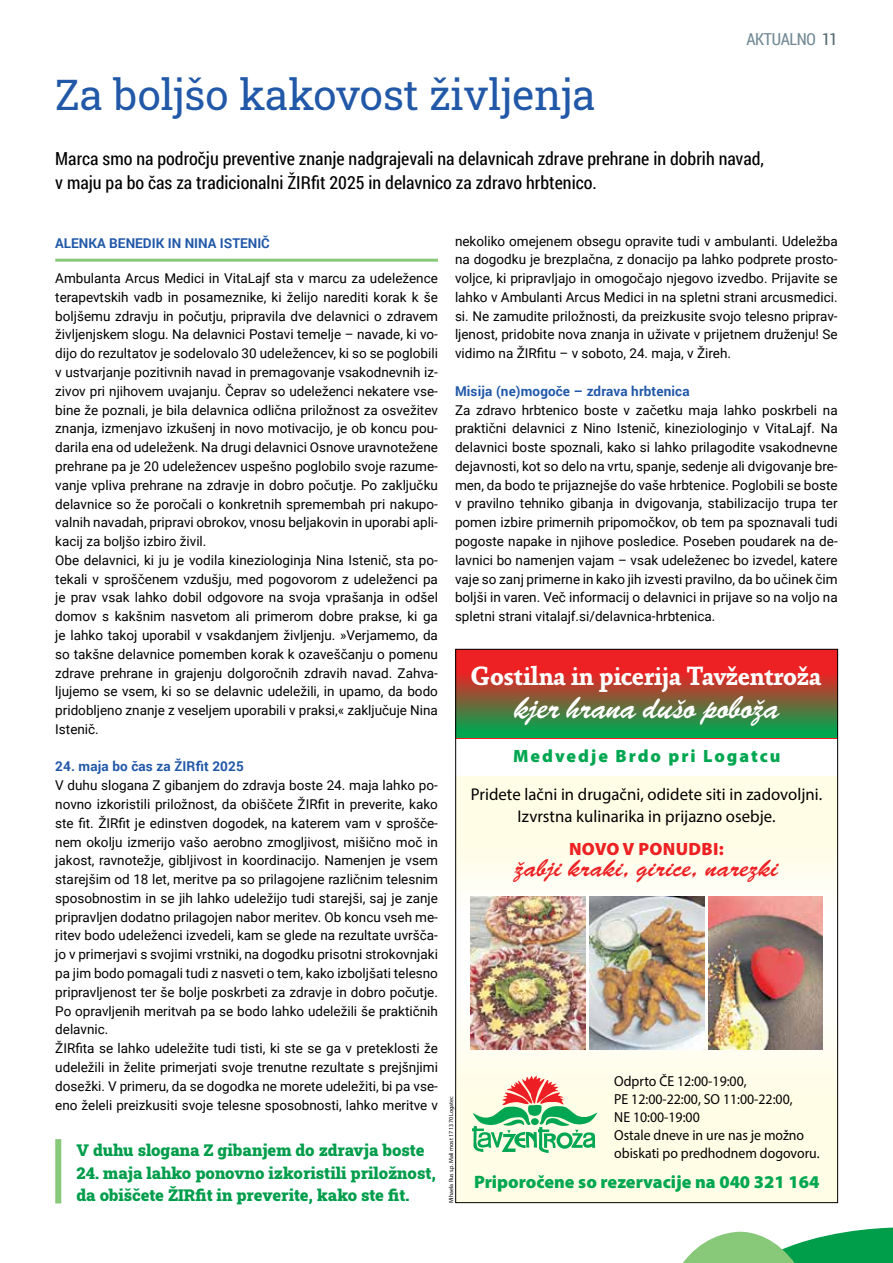
<style>
.page{position:relative;width:893px;height:1263px;background:#fff}
.page>*{position:absolute;margin:0;border:0;box-sizing:border-box;transform-origin:0 0}
.t1{font:42px "Roboto Slab";color:#2158a8}
.t2{font:33px "Brush Scr DEE";letter-spacing:-.02em;color:#fff;scale:.95 1}
.t3{font:700 26.85px "Absara";letter-spacing:-.02em;color:#fff;scale:.95 1}
.t4{font:25.5px "Brush Scr DEE";color:#ed2124}
.t5{font:18px/24px "Roboto Condensed";color:#000}
.t6{font:900 18px "Myriad Pro";color:#00a750}
.t7{font:900 17.85px "Myriad Pro";letter-spacing:.11em;color:#00a750}
.t8{font:900 17.85px "Myriad Pro";letter-spacing:.02em;color:#ed2124}
.t9{font:17.1px/21.8px "Myriad Pro";letter-spacing:.005em;color:#000;text-align:center}
.t10{font:900 16.5px/22.4px "Roboto Slab";color:#009d4b}
.t11{font:16.5px "Roboto Condensed";letter-spacing:-.02em;color:#748a96}
.t12{font:14.55px/18px "Myriad Pro";color:#000;scale:.95 1}
.t13{font:13.5px/18.8px "Roboto";color:#000}
.t14{font:700 13.5px "Roboto";letter-spacing:.01em;color:#2158a8}
.t15{font:6px "Myriad Pro";color:#000}
.s1{color:#546670}
</style>
<div class="page">
<svg style="left:683px;top:1227px;width:210px;height:36px"></svg>
<hr style="left:55px;top:259px;width:383px;height:3px;background:#87c879">
<div style="left:55px;top:1139px;width:6px;height:64px;background:#87c879"></div>
<div style="left:455px;top:776px;width:383px;height:136px;background:linear-gradient(to bottom,#ffffe0,#fbfaf4)"></div>
<div style="left:455px;top:994px;width:383px;height:209px;background:#fffde5"></div>
<img style="left:708px;top:896px;width:115px;height:154px">
<img style="left:470px;top:896px;width:115px;height:154px">
<img style="left:590px;top:896px;width:114px;height:154px">
<div style="left:455px;top:649px;width:383px;height:89px;background:#ed2124"></div>
<div style="left:455px;top:672px;width:383px;height:66px;background:linear-gradient(to bottom,#ea2224,#00af53)"></div>
<svg style="left:472px;top:1075px;width:126px;height:78px"></svg>
<h1 class="t1" style="left:55px;top:66px;width:542px">Za boljšo kakovost življenja</h1>
<p class="t11" style="left:746px;top:27px;width:93px">Aktualno <span class="s1">11</span></p>
<h3 class="t5" style="left:55px;top:146px;width:710px">Marca smo na področju preventive znanje nadgrajevali na delavnicah zdrave prehrane in dobrih navad, v maju pa bo čas za tradicionalni ŽIRfit 2025 in delavnico za zdravo hrbtenico.</h3>
<p class="t14" style="left:55px;top:234px;width:216px">Alenka Benedik in Ni na Istenič</p>
<p class="t13" style="left:55px;top:268px;width:384px">Ambulanta Arcus Medici in VitaLajf sta v marcu za udeležence terapevtskih vadb in posameznike, ki želijo narediti korak k še boljšemu zdravju in počutju, pripravila dve delavnici o zdravem življenjskem slogu. Na delavnici Postavi temelje – navade, ki vo&shy;dijo do rezultatov je sodelovalo 30 udeležencev, ki so se poglobili v ustvarjanje pozitivnih navad in premagovanje vsakodnevnih iz&shy;zivov pri njihovem uvajanju. Čeprav so udeleženci nekatere vse&shy;bine že poznali, je bila delavnica odlična priložnost za osvežitev znanja, izmenjavo izkušenj in novo motivacijo, je ob koncu pou&shy;darila ena od udeleženk. Na drugi delavnici Osnove uravnotežene prehrane pa je 20 udeležencev uspešno poglobilo svoje razume&shy;vanje vpliva prehrane na zdravje in dobro počutje. Po zaključku delavnice so že poročali o konkretnih spremembah pri nakupo&shy;valnih navadah, pripravi obrokov, vnosu beljakovin in uporabi apli&shy;kacij za boljšo izbiro živil.<br>Obe delavnici, ki ju je vodila kineziologinja Nina Istenič, sta po&shy;tekali v sproščenem vzdušju, med pogovorom z udeleženci pa je prav vsak lahko dobil odgovore na svoja vprašanja in odšel domov s kakšnim nasvetom ali primerom dobre prakse, ki ga je lahko takoj uporabil v vsakdanjem življenju. »Verjamemo, da so takšne delavnice pomemben korak k ozaveščanju o pomenu zdrave prehrane in grajenju dolgoročnih zdravih navad. Zahva&shy;ljujemo se vsem, ki so se delavnic udeležili, in upamo, da bodo pridobljeno znanje z veseljem uporabili v praksi,« zaključuje Nina Istenič.</p>
<p class="t14" style="left:55px;top:757px;width:190px">24. maja bo čas za ŽIRfit 2025</p>
<p class="t13" style="left:55px;top:775px;width:384px">V duhu slogana Z gibanjem do zdravja boste 24. maja lahko po&shy;novno izkoristili priložnost, da obiščete ŽIRfit in preverite, kako ste fit. ŽIRfit je edinstven dogodek, na katerem vam v sprošče&shy;nem okolju izmerijo vašo aerobno zmogljivost, mišično moč in jakost, ravnotežje, gibljivost in koordinacijo. Namenjen je vsem starejšim od 18 let, meritve pa so prilagojene različnim telesnim sposobnostim in se jih lahko udeležijo tudi starejši, saj je zanje pripravljen dodatno prilagojen nabor meritev. Ob koncu vseh me&shy;ritev bodo udeleženci izvedeli, kam se glede na rezultate uvršča&shy;jo v primerjavi s svojimi vrstniki, na dogodku prisotni strokovnjaki pa jim bodo pomagali tudi z nasveti o tem, kako izboljšati telesno pripravljenost ter še bolje poskrbeti za zdravje in dobro počutje.<br>Po opravljenih meritvah pa se bodo lahko udeležili še praktičnih delavnic.<br>ŽIRfita se lahko udeležite tudi tisti, ki ste se ga v preteklosti že udeležili in želite primerjati svoje trenutne rezultate s prejšnjimi dosežki. V primeru, da se dogodka ne morete udeležiti, bi pa vse&shy;eno želeli preizkusiti svoje telesne sposobnosti, lahko meritve v</p>
<p class="t10" style="left:77px;top:1139px;width:349px">V duhu slogana Z gibanjem do zdravja boste</p>
<p class="t10" style="left:77px;top:1161px;width:361px">24. maja lahko ponovno izkoristili priložnost, da obiščete ŽIRfit in preverite, kako ste fit.</p>
<p class="t13" style="left:455px;top:231px;width:384px;text-align:justify">nekoliko omejenem obsegu opravite tudi v ambulanti. Udeležba na dogodku je brezplačna, z donacijo pa lahko podprete prosto&shy;voljce, ki pripravljajo in omogočajo njegovo izvedbo. Prijavite se lahko v Ambulanti Arcus Medici in na spletni strani arcusmedici. si. Ne zamudite priložnosti, da preizkusite svojo telesno priprav&shy;ljenost, pridobite nova znanja in uživate v prijetnem druženju! Se vidimo na ŽIRfitu – v soboto, 24. maja, v Žireh.</p>
<p class="t14" style="left:455px;top:381px;width:236px">Misija (ne)mogoče – zdrava hrbtenica</p>
<p class="t13" style="left:455px;top:400px;width:384px;text-align:justify">Za zdravo hrbtenico boste v začetku maja lahko poskrbeli na praktični delavnici z Nino Istenič, kineziologinjo v VitaLajf. Na delavnici boste spoznali, kako si lahko prilagodite vsakodnevne dejavnosti, kot so delo na vrtu, spanje, sedenje ali dvigovanje bre&shy;men, da bodo te prijaznejše do vaše hrbtenice. Poglobili se boste v pravilno tehniko gibanja in dvigovanja, stabilizacijo trupa ter pomen izbire primernih pripomočkov, ob tem pa spoznavali tudi pogoste napake in njihove posledice. Poseben poudarek na de&shy;lavnici bo namenjen vajam – vsak udeleženec bo izvedel, katere vaje so zanj primerne in kako jih izvesti pravilno, da bo učinek čim boljši in varen. Več informacij o delavnici in prijave so na voljo na spletni strani vitalajf.si/delavnica-hrbtenica.</p>
<h3 class="t3" style="left:471px;top:661px;width:371px">Gostilna in picerija Tavžentroža</h3>
<h2 class="t2" style="left:514px;top:688px;width:281px">kjer hrana dušo poboža</h2>
<h3 class="t7" style="left:513px;top:744px;width:269px">Medvedje Brdo pri Logatcu</h3>
<p class="t9" style="left:471px;top:783px;width:353px">Pridete lačni in drugačni, odidete siti in zadovoljni.<br>Izvrstna kulinarika in prijazno osebje.</p>
<h3 class="t8" style="left:569px;top:837px;width:156px">NOVO V PONUDBI:</h3>
<h3 class="t4" style="left:515px;top:853px;width:265px">žabji kraki, girice, narezki</h3>
<p class="t15" style="left:447px;top:1203px;width:109px;rotate:-90deg">Mihaela Rus s.p. Mali most 17 1370 Logatec</p>
<p class="t12" style="left:614px;top:1072px;width:218px">Odprto ČE 12:00-19:00,<br>PE 12:00-22:00, SO 11:00-22:00,<br>NE 10:00-19:00<br>Ostale dneve in ure nas je možno obiskati po predhodnem dogovoru.</p>
<h3 class="t6" style="left:474px;top:1170px;width:347px">Priporočene so rezervacije na 040 321 164</h3>
</div>
